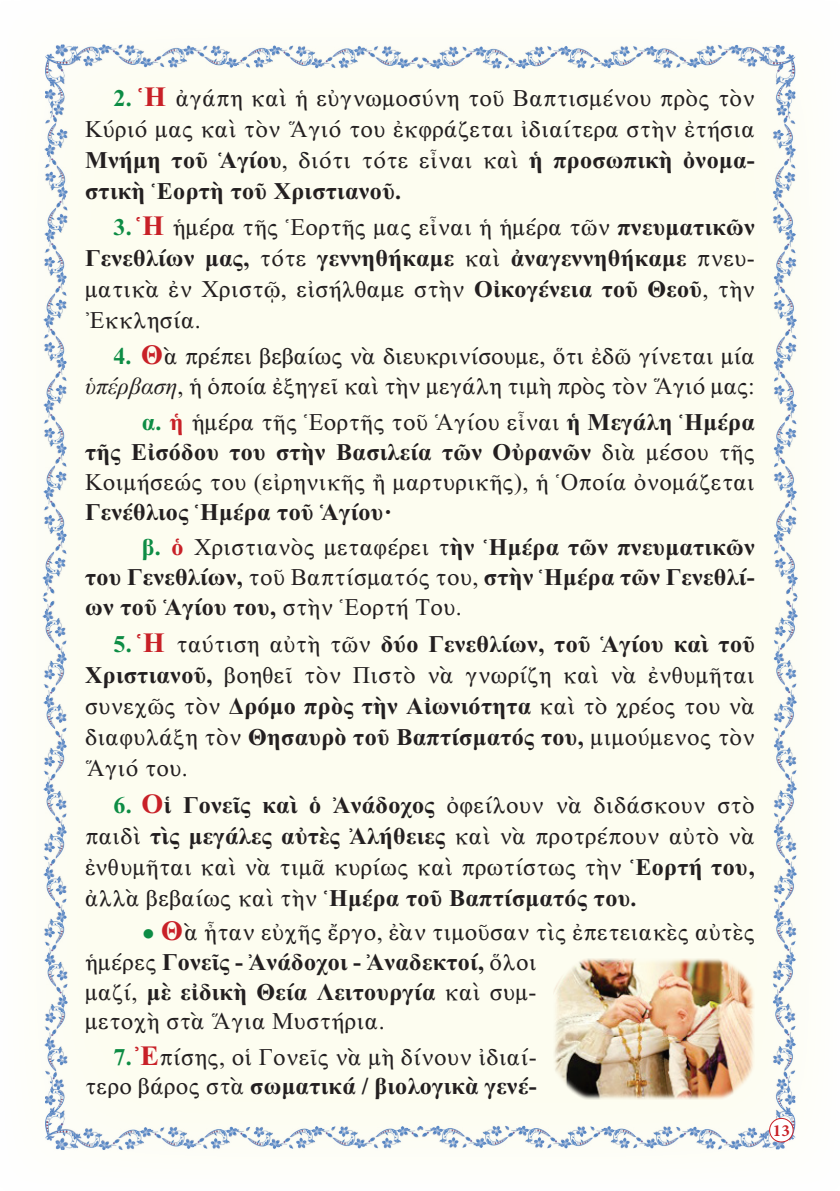
<style>
.page{position:relative;width:840px;height:1191px;background:#fff}
.page>*{position:absolute;margin:0;border:0;box-sizing:border-box;transform-origin:0 0}
.t1{font:24px/31px "CTOS New Times Roman Test 1";letter-spacing:.015em;color:#231f20;text-align:right}
.t2{font:24px/31px "CTOS New Times Bold Test 1";letter-spacing:.015em;color:#231f20}
.t3{font:700 17px "Minion Pro";color:#c82027}
.s1{font-family:"CTOS New Times Bold Test 1";color:#0d8c44}
.s2{font-family:"CTOS New Times Bold Test 1";font-size:28px;color:#c82027}
.s3{font-family:"CTOS New Times Roman Test 1"}
.s4{font-family:"CTOS New Times Bold Test 1"}
.s5{font-family:"CTOS New Times Italic Test 1"}
.s6{font-family:"CTOS New Times Bold Test 1";color:#c82027}
.s7{font-family:"CTOS Times Pro";font-weight:700}
.s8{color:#0d8c44}
.s9{color:#c82027}
.s10{font-size:28px;color:#c82027}
.s11{font-size:22px;color:#0d8c44}
</style>
<div class="page">
<div style="left:42px;top:44px;width:756px;height:1106px;background:#fdfdf0"></div>
<div style="left:769px;top:1118px;width:23px;height:24px;background:#fff;border-radius:50%"></div>
<div style="left:768px;top:1118px;width:25px;height:24px;border:1px solid #c82027;border-radius:50%"></div>
<img style="left:553px;top:958px;width:201px;height:141px">
<p class="t1" style="left:85px;top:82px;width:671px"><span class="s1">2.</span> <span class="s2">Ἡ</span> ἀγάπη καὶ ἡ εὐγνωμοσύνη τοῦ Βαπτισμένου πρὸς τὸν<br>Κύριό μας καὶ τὸν Ἅγιό του ἐκφράζεται ἰδιαίτερα στὴν ἐτήσια</p>
<p class="t2" style="left:85px;top:144px;width:670px">Μνήμη τοῦ Ἁγίου<span class="s3">, διότι τότε εἶναι καὶ</span> ἡ προσωπικὴ ὀνομα&shy;στικὴ Ἑορτὴ τοῦ Χριστιανοῦ.</p>
<p class="t1" style="left:113px;top:212px;width:642px"><span class="s1">3.</span> <span class="s2">Ἡ</span> ἡμέρα τῆς Ἑορτῆς μας εἶναι ἡ ἡμέρα τῶν <span class="s4">πνευματικῶν</span></p>
<p class="t2" style="left:85px;top:243px;width:670px">Γενεθλίων μας, <span class="s3">τότε</span> γεννηθήκαμε <span class="s3">καὶ</span> ἀναγεννηθήκαμε <span class="s3">πνευ-</span></p>
<p class="t1" style="left:85px;top:274px;width:671px;text-align:left">ματικὰ ἐν Χριστῷ, εἰσήλθαμε στὴν <span class="s4">Οἰκογένεια τοῦ Θεοῦ</span>, τὴν<br>Ἐκκλησία.</p>
<p class="t1" style="left:85px;top:341px;width:671px;line-height:30px"><span class="s1">4.</span> <span class="s2">Θ</span>ὰ πρέπει βεβαίως νὰ διευκρινίσουμε, ὅτι ἐδῶ γίνεται μία <span class="s5">ὑπέρβαση</span>, ἡ ὁποία ἐξηγεῖ καὶ τὴν μεγάλη τιμὴ πρὸς τὸν Ἅγιό μας:</p>
<p class="t1" style="left:142px;top:406px;width:614px"><span class="s1">α.</span> <span class="s6">ἡ</span> ἡμέρα τῆς Ἑορτῆς τοῦ Ἁγίου εἶναι <span class="s4">ἡ Μεγάλη Ἡμέρα</span></p>
<p class="t2" style="left:85px;top:436px;width:671px">τῆς Εἰσόδου του στὴν Βασιλεία τῶν Οὐρανῶν <span class="s3">διὰ μέσου τῆς</span></p>
<p class="t1" style="left:85px;top:466px;width:671px">Κοιμήσεώς του (εἰρηνικῆς ἢ μαρτυρικῆς), ἡ Ὁποία ὀνομάζεται</p>
<p class="t2" style="left:142px;top:494px;width:614px;line-height:35.6px;text-indent:-57px">Γενέθλιος Ἡμέρα τοῦ Ἁγίου<span class="s7">·<br></span><span class="s8">β.</span> <span class="s9">ὁ</span> <span class="s3">Χριστιανὸς μεταφέρει τ</span>ὴν Ἡμέρα τῶν πνευματικῶν</p>
<p class="t2" style="left:85px;top:562px;width:670px;line-height:30px">του Γενεθλίων, <span class="s3">τοῦ Βαπτίσματός του,</span> στὴν Ἡμέρα τῶν Γενεθλί&shy;ων τοῦ Ἁγίου του, <span class="s3">στὴν Ἑορτή Του.</span></p>
<p class="t2" style="left:113px;top:628px;width:642px"><span class="s8">5.</span> <span class="s10">Ἡ</span> <span class="s3">ταύτιση αὐτὴ τῶν</span> δύο Γενεθλίων, τοῦ Ἁγίου καὶ τοῦ</p>
<p class="t1" style="left:85px;top:659px;width:671px;text-align:justify"><span class="s4">Χριστιανοῦ,</span> βοηθεῖ τὸν Πιστὸ νὰ γνωρίζη καὶ νὰ ἐνθυμῆται συνεχῶς τὸν <span class="s4">Δρόμο πρὸς τὴν Αἰωνιότητα</span> καὶ τὸ χρέος του νὰ διαφυλάξη τὸν <span class="s4">Θησαυρὸ τοῦ Βαπτίσματός του,</span> μιμούμενος τὸν Ἅγιό του.</p>
<p class="t1" style="left:85px;top:789px;width:670px;text-align:justify;text-indent:28px"><span class="s1">6.</span> <span class="s2">Ο</span><span class="s4">ἱ Γονεῖς καὶ ὁ Ἀνάδοχος</span> ὀφείλουν νὰ διδάσκουν στὸ παιδὶ <span class="s4">τὶς μεγάλες αὐτὲς Ἀλήθειες</span> καὶ νὰ προτρέπουν αὐτὸ νὰ ἐνθυμῆται καὶ νὰ τιμᾶ κυρίως καὶ πρωτίστως τὴν <span class="s4">Ἑορτή του,</span></p>
<p class="t2" style="left:85px;top:882px;width:552px"><span class="s3">ἀλλὰ βεβαίως καὶ τὴν</span> Ἡμέρα τοῦ Βαπτίσματός του.</p>
<p class="t1" style="left:142px;top:917px;width:614px"><span class="s11">●</span> <span class="s2">Θ</span>ὰ ἦταν εὐχῆς ἔργο, ἐὰν τιμοῦσαν τὶς ἐπετειακὲς αὐτὲς</p>
<p class="t2" style="left:85px;top:947px;width:453px;line-height:29.6px"><span class="s3">ἡμέρες</span> Γονεῖς - Ἀνάδοχοι - Ἀναδεκτοί, <span class="s3">ὅλοι μαζί,</span> μὲ εἰδικὴ Θεία Λειτουργία <span class="s3">καὶ συμ-</span></p>
<p class="t1" style="left:113px;top:1003px;width:424px;line-height:35.6px;text-align:left;text-indent:-28px">μετοχὴ στὰ Ἅγια Μυστήρια.<br><span class="s1">7.</span><span class="s2">Ἐ</span>πίσης, οἱ Γονεῖς νὰ μὴ δίνουν ἰδιαί-</p>
<p class="t2" style="left:85px;top:1070px;width:453px"><span class="s3">τερο βάρος στὰ</span> σωματικά / βιολογικὰ γενέ-</p>
<p class="t3" style="left:772px;top:1118px;width:18px">13</p>
</div>
